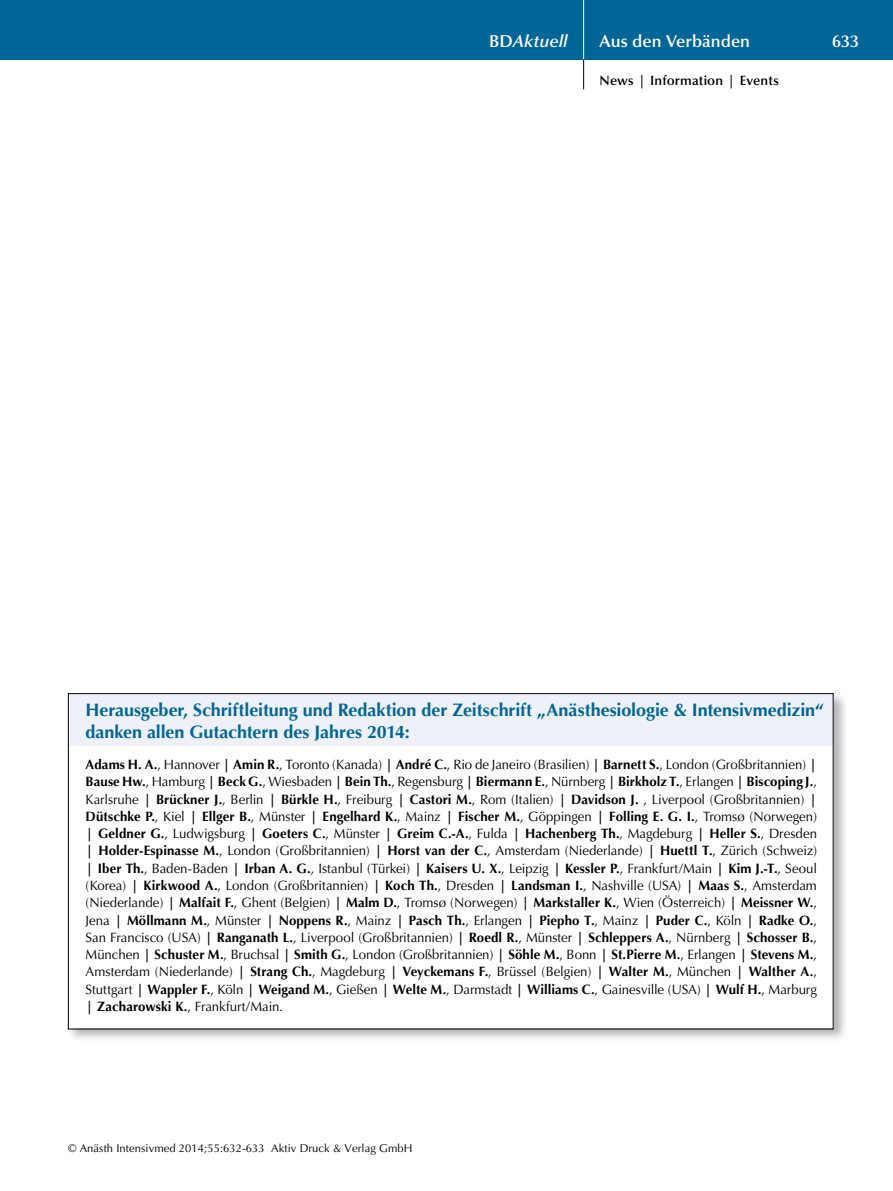
<style>
.page{position:relative;width:893px;height:1191px;background:#fff}
.page>*{position:absolute;margin:0;border:0;box-sizing:border-box;transform-origin:0 0}
.t1{font:700 18px/22.5px "Optima";letter-spacing:-.005em;color:#006597}
.t2{font:600 17.25px "Optima";color:#fff}
.t3{font:italic 600 17.25px "Optima";letter-spacing:.005em;color:#fff}
.t4{font:13.5px/17.2px "Optima";letter-spacing:-.005em;color:#000;text-align:justify}
.t5{font:600 13.5px "Optima";letter-spacing:.01em;color:#000}
.t6{font:11.25px "Optima";letter-spacing:.005em;color:#000}
.s1{font-style:normal}
.s2{font-weight:700}
</style>
<div class="page">
<div style="left:0;top:0;width:893px;height:60px;background:#006597"></div>
<hr style="left:583px;top:0;width:1px;height:60px;background:#fff">
<svg style="left:583px;top:60px;width:1px;height:29px"></svg>
<div style="left:66px;top:691px;width:782px;height:352px;background:#000;opacity:.3"></div>
<div style="left:69px;top:694px;width:765px;height:52px;background:#eef2f8"></div>
<div style="left:69px;top:746px;width:765px;height:281px;background:#fff"></div>
<p class="t3" style="left:489px;top:31px;width:80px"><span class="s1">BD</span>Aktuell</p>
<p class="t2" style="left:600px;top:31px;width:152px">Aus den Verbänden</p>
<p class="t2" style="left:832px;top:31px;width:28px">633</p>
<p class="t5" style="left:600px;top:73px;width:181px">News | Information | Events</p>
<h1 class="t1" style="left:86px;top:698px;width:740px">Herausgeber, Schriftleitung und Redaktion der Zeitschrift „Anästhesiologie &amp; Intensivmedizin“ danken allen Gutachtern des Jahres 2014:</h1>
<p class="t4" style="left:86px;top:756px;width:733px"><span class="s2">Adams H. A.</span>, Hannover <span class="s2">| Amin R.</span>, Toronto (Kanada) <span class="s2">| André C.</span>, Rio de Janeiro (Brasilien) <span class="s2">| Barnett S.</span>, London (Großbritannien) <span class="s2">| Bause Hw.</span>, Hamburg <span class="s2">| Beck G.</span>, Wiesbaden <span class="s2">| Bein Th.</span>, Regensburg <span class="s2">| Biermann E.</span>, Nürnberg <span class="s2">| Birkholz T.</span>, Erlangen <span class="s2">| Biscoping J.</span>, Karlsruhe <span class="s2">| Brückner J.</span>, Berlin <span class="s2">| Bürkle H.</span>, Freiburg <span class="s2">| Castori M.</span>, Rom (Italien) <span class="s2">| Davidson J.</span> , Liverpool (Großbritannien) <span class="s2">| Dütschke P.</span>, Kiel <span class="s2">| Ellger B.</span>, Münster <span class="s2">| Engelhard K.</span>, Mainz <span class="s2">| Fischer M.</span>, Göppingen <span class="s2">| Folling E. G. I.</span>, Tromsø (Norwegen) <span class="s2">| Geldner G.</span>, Ludwigsburg <span class="s2">| Goeters C.</span>, Münster <span class="s2">| Greim C.-A.</span>, Fulda <span class="s2">| Hachenberg Th.</span>, Magdeburg <span class="s2">| Heller S.</span>, Dresden <span class="s2">| Holder-Espinasse M.</span>, London (Großbritannien) <span class="s2">| Horst van der C.</span>, Amsterdam (Niederlande) <span class="s2">| Huettl T.</span>, Zürich (Schweiz) <span class="s2">| Iber Th.</span>, Baden-Baden <span class="s2">| Irban A. G.</span>, Istanbul (Türkei) <span class="s2">| Kaisers U. X.</span>, Leipzig <span class="s2">| Kessler P.</span>, Frankfurt/Main <span class="s2">| Kim J.-T.</span>, Seoul (Korea) <span class="s2">| Kirkwood A.</span>, London (Großbritannien) <span class="s2">| Koch Th.</span>, Dresden <span class="s2">| Landsman I.</span>, Nashville (USA) <span class="s2">| Maas S.</span>, Amsterdam (Niederlande) <span class="s2">| Malfait F.</span>, Ghent (Belgien) <span class="s2">| Malm D.</span>, Tromsø (Norwegen) <span class="s2">| Markstaller K.</span>, Wien (Österreich) <span class="s2">| Meissner W.</span>, Jena <span class="s2">| Möllmann M.</span>, Münster <span class="s2">| Noppens R.</span>, Mainz <span class="s2">| Pasch Th.</span>, Erlangen <span class="s2">| Piepho T.</span>, Mainz <span class="s2">| Puder C.</span>, Köln <span class="s2">| Radke O.</span>, San Francisco (USA) <span class="s2">| Ranganath L.</span>, Liverpool (Großbritannien) <span class="s2">| Roedl R.</span>, Münster <span class="s2">| Schleppers A.</span>, Nürnberg <span class="s2">| Schosser B.</span>, München <span class="s2">| Schuster M.</span>, Bruchsal <span class="s2">| Smith G.</span>, London (Großbritannien) <span class="s2">| Söhle M.</span>, Bonn <span class="s2">| St.Pierre M.</span>, Erlangen <span class="s2">| Stevens M.</span>, Amsterdam (Niederlande) <span class="s2">| Strang Ch.</span>, Magdeburg <span class="s2">| Veyckemans F.</span>, Brüssel (Belgien) <span class="s2">| Walter M.</span>, München <span class="s2">| Walther A.</span>, Stuttgart <span class="s2">| Wappler F.</span>, Köln <span class="s2">| Weigand M.</span>, Gießen <span class="s2">| Welte M.</span>, Darmstadt <span class="s2">| Williams C.</span>, Gainesville (USA) <span class="s2">| Wulf H.</span>, Marburg <span class="s2">| Zacharowski K.</span>, Frankfurt/Main.</p>
<p class="t6" style="left:68px;top:1142px;width:346px">© Anästh Intensivmed 2014;55:632-633 Aktiv Druck &amp; Verlag GmbH</p>
</div>
